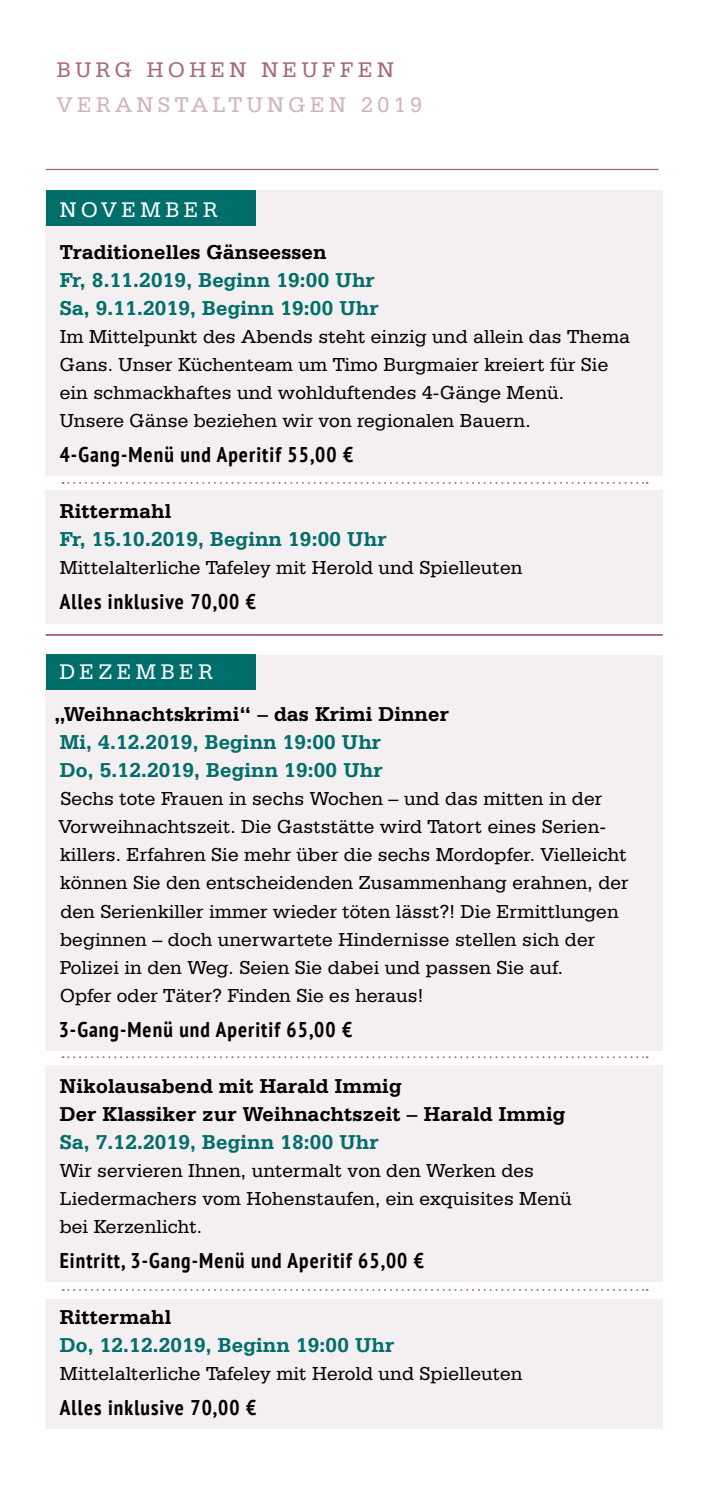
<style>
.page{position:relative;width:709px;height:1489px;background:#fff}
.page>*{position:absolute;margin:0;border:0;box-sizing:border-box;transform-origin:0 0}
.t1{font:22.5px "Serifa BT";letter-spacing:.2em;color:#d1b3b9}
.t2{font:22.5px "Serifa BT";letter-spacing:.2em;color:#fff}
.t3{font:22.5px "Serifa BT";letter-spacing:.2em;color:#a7677a}
.t4{font:700 21.25px/28px "Serifa BT";letter-spacing:.01em;color:#006e6a}
.t5{font:700 21.25px/28px "Serifa BT";letter-spacing:.01em;color:#000}
.t6{font:700 condensed 21.25px "PT Sans";letter-spacing:.05em;color:#000}
.t7{font:20px/28px "Serifa BT";letter-spacing:.005em;color:#000}
</style>
<div class="page">
<div style="left:46px;top:190px;width:617px;height:286px;background:#f4eff0"></div>
<div style="left:46px;top:490px;width:617px;height:133px;background:#f4eff0"></div>
<div style="left:46px;top:1065px;width:617px;height:216px;background:#f4eff0"></div>
<div style="left:46px;top:1299px;width:617px;height:129px;background:#f4eff0"></div>
<div style="left:46px;top:655px;width:617px;height:395px;background:#f4eff0"></div>
<div style="left:46px;top:190px;width:209px;height:36px;background:#006e6a"></div>
<div style="left:46px;top:654px;width:209px;height:36px;background:#006e6a"></div>
<hr style="left:46px;top:169px;width:612px;height:1px;background:#a7677a">
<hr style="left:46px;top:634px;width:616px;height:2px;background:#a7677a">
<svg style="left:63px;top:1056px;width:584px;height:2px"></svg>
<svg style="left:63px;top:482px;width:584px;height:2px"></svg>
<svg style="left:63px;top:1289px;width:584px;height:1px"></svg>
<p class="t3" style="left:57px;top:56px;width:338px">BURG HOHEN NEUFFEN</p>
<p class="t1" style="left:57px;top:91px;width:366px">VERANSTALTUNGEN 2019</p>
<p class="t2" style="left:60px;top:196px;width:159px">NOVEMBER</p>
<p class="t5" style="left:60px;top:237px;width:268px">Traditionelles Gänseessen</p>
<p class="t4" style="left:60px;top:265px;width:320px">Fr, 8.11.2019, Beginn 19:00 Uhr<br>Sa, 9.11.2019, Beginn 19:00 Uhr</p>
<p class="t7" style="left:60px;top:322px;width:572px">Im Mittelpunkt des Abends steht einzig und allein das Thema Gans. Unser Küchenteam um Timo Burgmaier kreiert für Sie ein schmackhaftes und wohlduftendes 4-Gänge Menü.<br>Unsere Gänse beziehen wir von regionalen Bauern.</p>
<p class="t6" style="left:60px;top:440px;width:295px">4-Gang-Menü und Aperitif 55,00 €</p>
<p class="t5" style="left:60px;top:496px;width:113px">Rittermahl</p>
<p class="t4" style="left:60px;top:524px;width:328px">Fr, 15.10.2019, Beginn 19:00 Uhr</p>
<p class="t7" style="left:60px;top:553px;width:464px">Mittelalterliche Tafeley mit Herold und Spielleuten</p>
<p class="t6" style="left:60px;top:587px;width:198px">Alles inklusive 70,00 €</p>
<p class="t2" style="left:59px;top:658px;width:155px">DEZEMBER</p>
<p class="t5" style="left:54px;top:699px;width:396px">„Weihnachtskrimi“ – das Krimi Dinner</p>
<p class="t4" style="left:60px;top:727px;width:324px">Mi, 4.12.2019, Beginn 19:00 Uhr<br>Do, 5.12.2019, Beginn 19:00 Uhr</p>
<p class="t7" style="left:58px;top:784px;width:571px">Sechs tote Frauen in sechs Wochen – und das mitten in der Vorweihnachtszeit. Die Gaststätte wird Tatort eines Serien&shy;killers. Erfahren Sie mehr über die sechs Mordopfer. Vielleicht können Sie den entscheidenden Zusammenhang erahnen, der den Serienkiller immer wieder töten lässt?! Die Ermittlungen beginnen – doch unerwartete Hindernisse stellen sich der Polizei in den Weg. Seien Sie dabei und passen Sie auf.<br>Opfer oder Täter? Finden Sie es heraus!</p>
<p class="t6" style="left:59px;top:1014px;width:295px">3-Gang-Menü und Aperitif 65,00 €</p>
<p class="t5" style="left:60px;top:1070px;width:507px">Nikolausabend mit Harald Immig<br>Der Klassiker zur Weihnachtszeit – Harald Immig</p>
<p class="t4" style="left:60px;top:1126px;width:320px">Sa, 7.12.2019, Beginn 18:00 Uhr</p>
<p class="t7" style="left:60px;top:1155px;width:513px">Wir servieren Ihnen, untermalt von den Werken des<br>Liedermachers vom Hohenstaufen, ein exquisites Menü bei Kerzenlicht.</p>
<p class="t6" style="left:60px;top:1245px;width:366px">Eintritt, 3-Gang-Menü und Aperitif 65,00 €</p>
<p class="t5" style="left:60px;top:1301px;width:113px">Rittermahl</p>
<p class="t4" style="left:60px;top:1329px;width:336px">Do, 12.12.2019, Beginn 19:00 Uhr</p>
<p class="t7" style="left:60px;top:1358px;width:464px">Mittelalterliche Tafeley mit Herold und Spielleuten</p>
<p class="t6" style="left:60px;top:1392px;width:198px">Alles inklusive 70,00 €</p>
</div>
